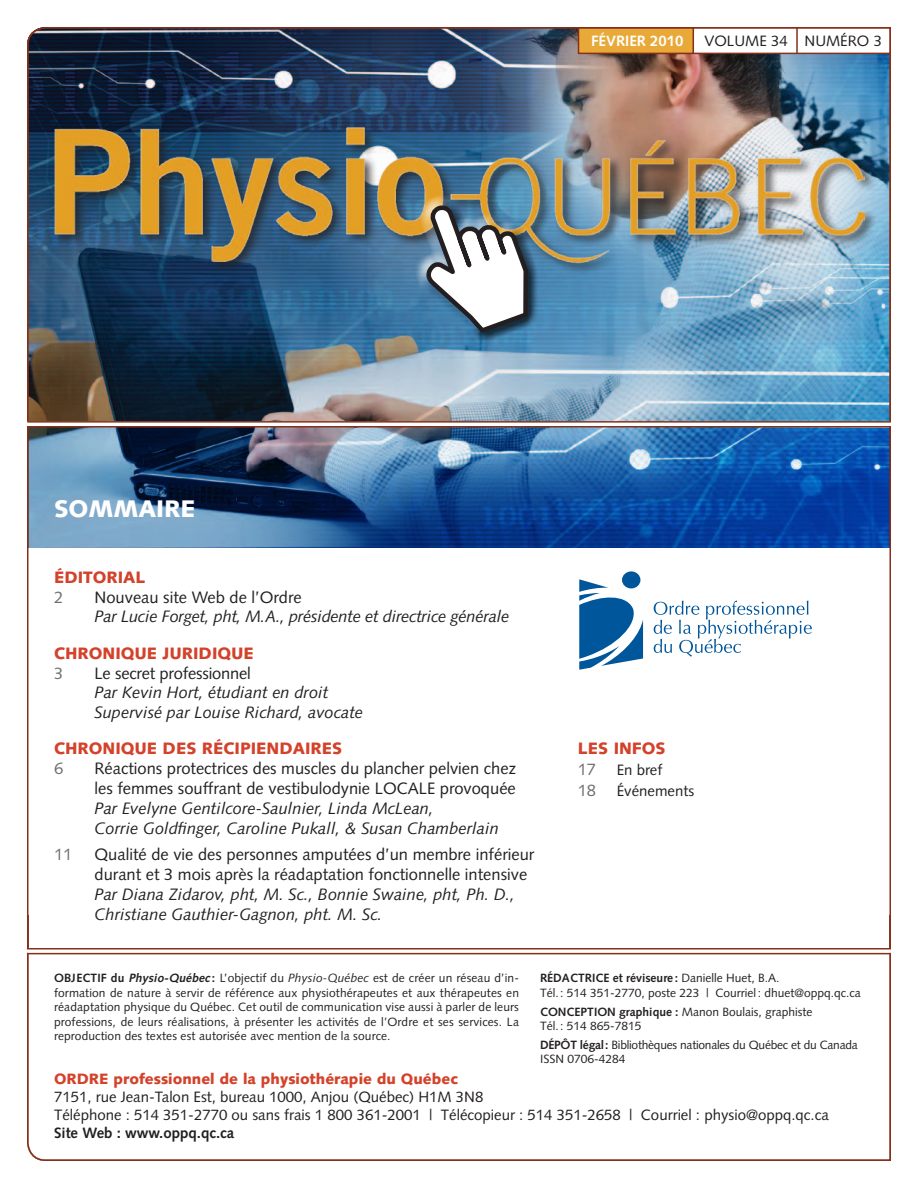
<style>
.page{position:relative;width:918px;height:1188px;background:#fff}
.page>*{position:absolute;margin:0;border:0;box-sizing:border-box;transform-origin:0 0}
.t1{font:900 24px "Syntax";color:#fff}
.t2{font:italic 16.5px/19.8px "Syntax";color:#231f20}
.t3{font:16.5px/19.8px "Syntax";color:#231f20;text-align:right}
.t4{font:900 16.5px/19.8px "Syntax";color:#d3422a}
.t5{font:16.5px "Syntax";color:#6d6f71}
.t6{font:15px/18px "Syntax";color:#231f20}
.t7{font:900 15px "Syntax";color:#d3422a}
.t8{font:700 15px "Syntax";color:#231f20}
.t9{font:700 15px "Syntax";color:#fff}
.t10{font:12px/14.4px "Syntax";color:#231f20}
.t11{font:12px/14.4px "Syntax";letter-spacing:-.02em;color:#231f20}
.s1{font-weight:400;color:#6d6f71}
.s2{font-weight:400;color:#231f20}
.s3{font-weight:700}
.s4{font-weight:700;font-style:italic}
.s5{font-style:italic}
</style>
<div class="page">
<img style="left:26px;top:27px;width:865px;height:1134px">
<svg style="left:26px;top:948px;width:865px;height:5px"></svg>
<hr style="left:27px;top:953px;width:864px;height:1px;background:#86301a">
<hr style="left:27px;top:948px;width:864px;height:1px;background:#86301a">
<hr style="left:0;top:422px;width:907px;height:4px;background:#fff">
<hr style="left:27px;top:426px;width:864px;height:2px;background:#86301a">
<hr style="left:27px;top:421px;width:864px;height:2px;background:#86301a">
<img style="left:392px;top:172px;width:165px;height:184px">
<p class="t9" style="left:591px;top:32px;width:94px">Février 2010</p>
<p class="t6" style="left:704px;top:32px;width:179px">volume 34 n uméro 3</p>
<h1 class="t1" style="left:54px;top:495px;width:126px">SOMMAIRE</h1>
<h2 class="t4" style="left:54px;top:567px;width:93px">ÉDITO RIAL</h2>
<h2 class="t5" style="left:54px;top:587px;width:11px">2</h2>
<h2 class="t3" style="left:95px;top:587px;width:209px">Nouveau site Web de l’Ordre</h2>
<h2 class="t2" style="left:95px;top:607px;width:416px">Par Lucie Forget, pht, M.A., présidente et directrice générale</h2>
<h2 class="t4" style="left:54px;top:643px;width:201px">CHRONIQUE JURIDIQUE</h2>
<h2 class="t5" style="left:54px;top:663px;width:11px">3</h2>
<h2 class="t3" style="left:95px;top:663px;width:158px">Le secret professionnel</h2>
<h2 class="t2" style="left:95px;top:683px;width:270px">Par Kevin Hort, étudiant en droit<br>Supervisé par Louise Richard, avocate</h2>
<h2 class="t4" style="left:54px;top:739px;width:288px">CHRONIQUE DES RÉCI PIENDAI RES<br><span class="s1">6</span> <span class="s2">R</span></h2>
<h2 class="t3" style="left:95px;top:759px;width:423px">éactions protectrices des muscles du plancher pelvien chez les femmes souffrant de vestibulodynie LOCALE provoquée</h2>
<h2 class="t2" style="left:95px;top:798px;width:406px">Par Evelyne Gentilcore-Saulnier, Linda McLean,<br>Corrie Goldfinger, Caroline Pukall, &amp; Susan Chamberlain</h2>
<h2 class="t5" style="left:54px;top:845px;width:20px">11</h2>
<h2 class="t3" style="left:95px;top:845px;width:441px;text-align:left">Qualité de vie des personnes amputées d’un membre inférieur durant et 3 mois après la réadaptation fonctionnelle intensive</h2>
<h2 class="t2" style="left:95px;top:884px;width:422px">Par Diana Zidarov, pht, M. Sc., Bonnie Swaine, pht, Ph. D.,<br>Christiane Gauthier-Gagnon, pht. M. Sc.</h2>
<h2 class="t4" style="left:578px;top:739px;width:77px">LES INFOS</h2>
<h2 class="t5" style="left:578px;top:760px;width:20px">17</h2>
<p class="t6" style="left:617px;top:761px;width:47px">En bref</p>
<h2 class="t5" style="left:578px;top:781px;width:20px">18</h2>
<p class="t6" style="left:617px;top:782px;width:79px">Événements</p>
<p class="t10" style="left:540px;top:971px;width:322px"><span class="s3">Rédactrice et réviseure :</span> Danielle Huet, B.A.<br>Tél.: 514 351-2770, poste 223 | Courriel: dhuet@oppq.qc.ca</p>
<p class="t10" style="left:540px;top:1004px;width:274px"><span class="s3">Conception graphique :</span> Manon Boulais, graphiste<br>Tél.: 514 865-7815</p>
<p class="t11" style="left:540px;top:1038px;width:319px"><span class="s3">Dépôt légal:</span> Bibliothèques nationales du Québec et du Canada<br>ISSN 0706-4284</p>
<p class="t10" style="left:54px;top:971px;width:467px;text-align:justify"><span class="s3">Objectif du</span> <span class="s4">Physio-Québec</span><span class="s3">:</span> L’objectif du <span class="s5">Physio-Québec</span> est de créer un réseau d’in&shy;formation de nature à servir de référence aux physiothérapeutes et aux thérapeutes en réadaptation physique du Québec. Cet outil de communication vise aussi à parler de leurs professions, de leurs réalisations, à présenter les activités de l’Ordre et ses services. La reproduction des textes est autorisée avec mention de la source.</p>
<p class="t7" style="left:54px;top:1070px;width:406px">ORDRE PROFESSIONNEL DE LA PHYSIOTHÉRAPIE DU QUÉBEC</p>
<p class="t6" style="left:54px;top:1088px;width:776px">7151, rue Jean-Talon Est, bureau 1000, Anjou (Québec) H1M 3N8<br>Téléphone : 514 351-2770 ou sans frais 1 800 361-2001 | Télécopieur : 514 351-2658 | Courriel : physio@oppq.qc.ca</p>
<p class="t8" style="left:54px;top:1125px;width:182px">Site Web : www.oppq.qc.ca</p>
</div>
